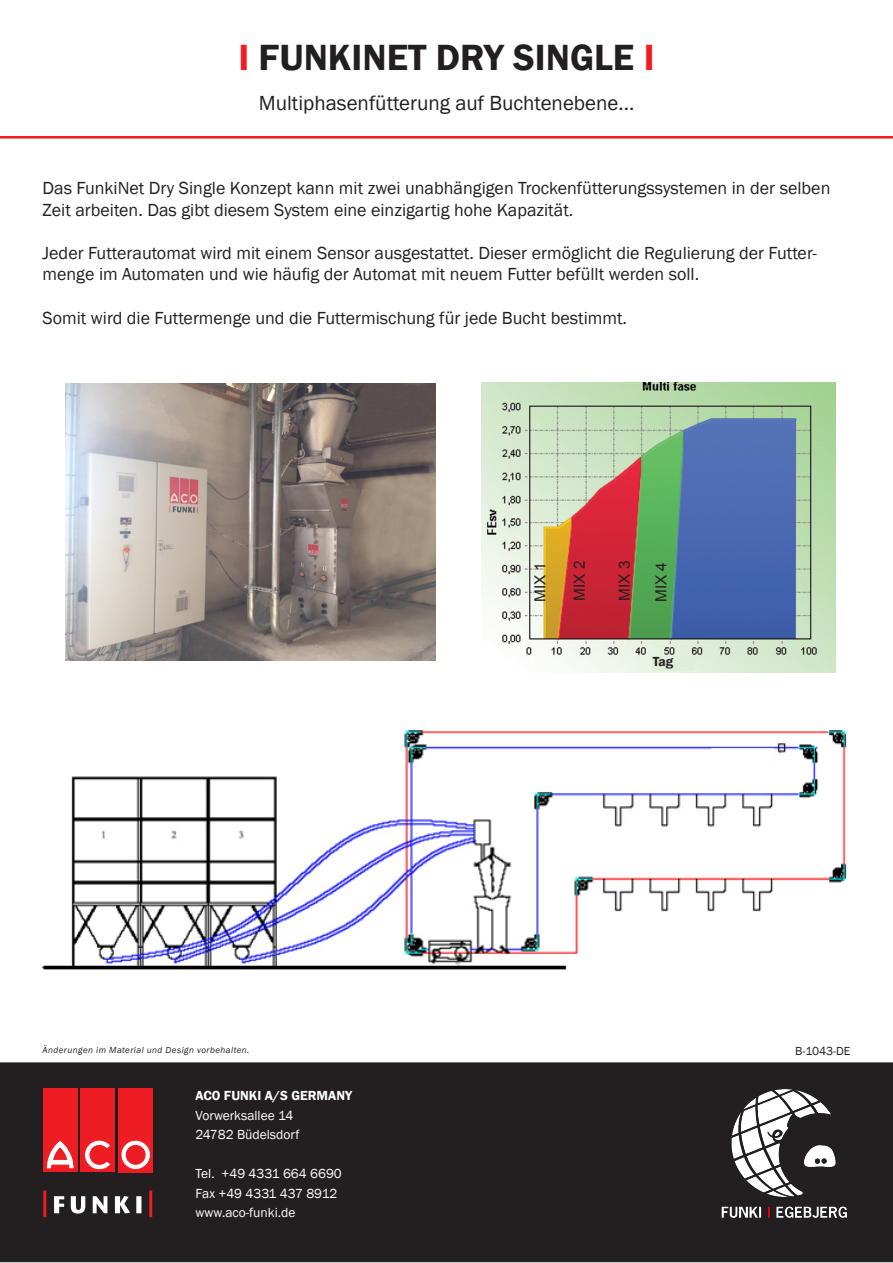
<style>
.page{position:relative;width:893px;height:1263px;background:#fff}
.page>*{position:absolute;margin:0;border:0;box-sizing:border-box;transform-origin:0 0}
.t1{font:600 37.5px "Franklin Gothic";color:#231f20}
.t2{font:21px "Franklin Gothic";color:#231f20}
.t3{font:18px/21.6px "Franklin Gothic";color:#231f20}
.t4{font:15.3px "Arial";color:#231f20}
.t5{font:13.5px/19.5px "Franklin Gothic";color:#fff}
.t6{font:600 13.5px "Franklin Gothic";color:#fff}
.t7{font:600 13.5px "Franklin Gothic";color:#231f20}
.t8{font:12px "Franklin Gothic";color:#231f20}
.t9{font:italic 9px "Franklin Gothic";letter-spacing:.05em;color:#231f20}
.s1{color:#ee1d23}
</style>
<div class="page">
<div style="left:0;top:1062px;width:893px;height:200px;background:#231f20"></div>
<div style="left:43px;top:1089px;width:34px;height:83px;background:#ee1d23"></div>
<svg style="left:46px;top:1141px;width:28px;height:28px"></svg>
<div style="left:81px;top:1089px;width:34px;height:83px;background:#ee1d23"></div>
<svg style="left:84px;top:1140px;width:26px;height:30px"></svg>
<div style="left:118px;top:1089px;width:35px;height:84px;background:#ee1d23"></div>
<svg style="left:121px;top:1140px;width:29px;height:29px"></svg>
<div style="left:121px;top:1140px;width:30px;height:30px;border:1px solid #ee1d23;border-radius:50%"></div>
<div style="left:126px;top:1145px;width:19px;height:19px;background:#ee1d23;border-radius:50%"></div>
<div style="left:126px;top:1145px;width:19px;height:19px;border:1px solid #ee1d23;border-radius:50%"></div>
<svg style="left:54px;top:1196px;width:87px;height:17px"></svg>
<hr style="left:149px;top:1190px;width:3px;height:27px;background:#ee1d23">
<hr style="left:43px;top:1190px;width:3px;height:27px;background:#ee1d23">
<img style="left:719px;top:1089px;width:131px;height:131px">
<hr style="left:0;top:136px;width:893px;height:2px;background:#ee1d23">
<img style="left:481px;top:383px;width:355px;height:289px">
<img style="left:43px;top:730px;width:804px;height:240px">
<img style="left:66px;top:383px;width:370px;height:278px">
<div style="left:653px;top:657px;width:42px;height:14px;background:#dfeed9"></div>
<p class="t1" style="left:238px;top:34px;width:418px"><span class="s1">I</span> FUNKINET DRY SINGLE <span class="s1">I</span></p>
<p class="t2" style="left:259px;top:90px;width:377px">Multiphasenfütterung auf Buchtenebene...</p>
<p class="t3" style="left:43px;top:178px;width:789px">Das FunkiNet Dry Single Konzept kann mit zwei unabhängigen Trockenfütterungssystemen in der selben<br>Zeit arbeiten. Das gibt diesem System eine einzigartig hohe Kapazität.</p>
<p class="t3" style="left:43px;top:242px;width:776px">Jeder Futterautomat wird mit einem Sensor ausgestattet. Dieser ermöglicht die Regulierung der Futter&shy;menge im Automaten und wie häufig der Automat mit neuem Futter befüllt werden soll.</p>
<p class="t3" style="left:43px;top:307px;width:586px">Somit wird die Futtermenge und die Futtermischung für jede Bucht bestimmt.</p>
<p class="t4" style="left:530px;top:602px;width:41px;rotate:-90deg">MIX 1</p>
<p class="t4" style="left:569px;top:601px;width:41px;rotate:-90deg">MIX 2</p>
<p class="t4" style="left:614px;top:601px;width:41px;rotate:-90deg">MIX 3</p>
<p class="t4" style="left:651px;top:602px;width:41px;rotate:-90deg">MIX 4</p>
<p class="t7" style="left:653px;top:653px;width:22px">Tag</p>
<p class="t9" style="left:43px;top:1044px;width:208px">Änderungen im Material und Design vorbehalten.</p>
<p class="t8" style="left:795px;top:1043px;width:57px">B-1043-DE</p>
<p class="t6" style="left:196px;top:1087px;width:158px">ACO FUNKI A/S GERMANY</p>
<p class="t5" style="left:196px;top:1106px;width:105px">Vorwerksallee 14<br>24782 Büdelsdorf</p>
<p class="t5" style="left:196px;top:1164px;width:148px">Tel. +49 4331 664 6690<br>Fax +49 4331 437 8912 www.aco-funki.de</p>
</div>
